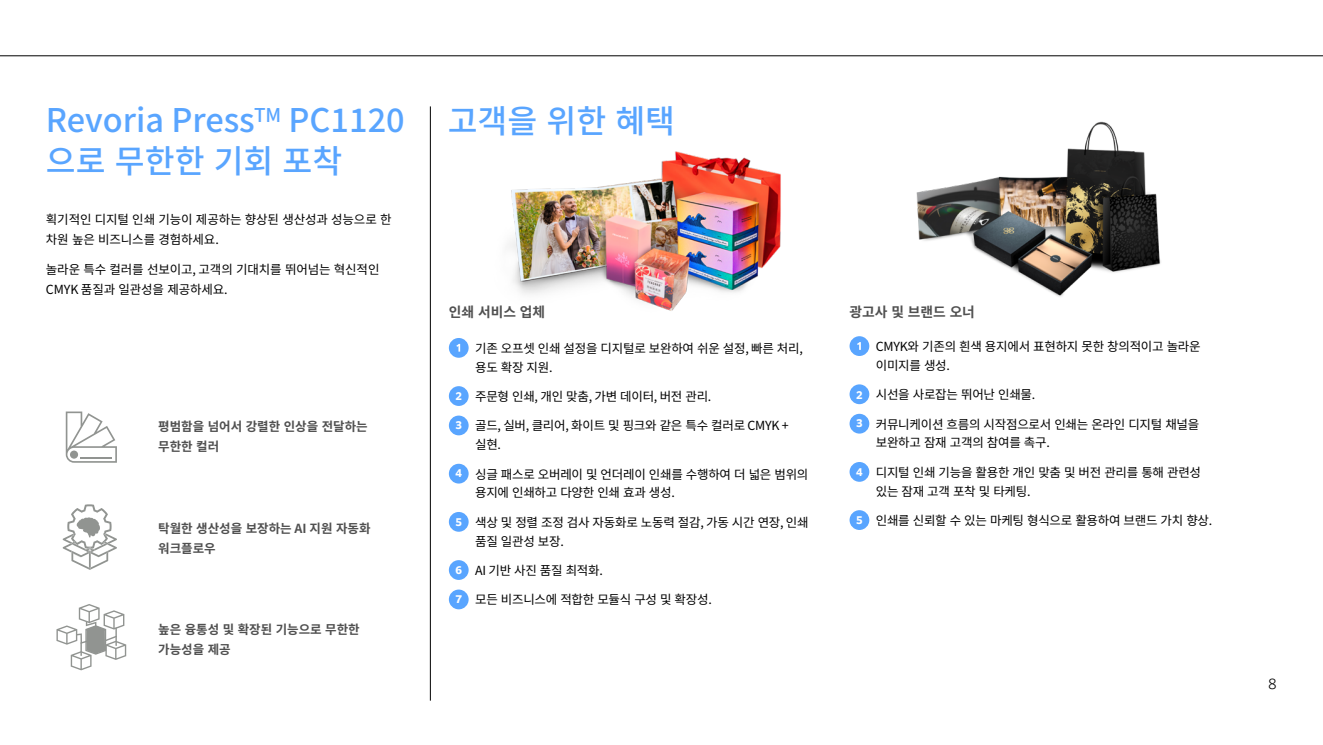
<style>
.page{position:relative;width:1323px;height:745px;background:#fff}
.page>*{position:absolute;margin:0;border:0;box-sizing:border-box;transform-origin:0 0}
.t1{font:500 32.5px/40.5px "Noto Sans KR";color:#59a5ff}
.t2{font:700 13.75px "Noto Sans KR";color:#505050}
.t3{font:300 13.75px "Clarimo UDPE";color:#000}
.t4{font:12.5px/18.8px "Noto Sans KR";letter-spacing:-.02em;color:#000}
.t5{font:700 12.5px/20px "Noto Sans KR";color:#505050}
.s1{font-family:"Clarimo UDPE";font-weight:700;font-size:10.38px;color:#fff}
</style>
<div class="page">
<svg style="left:66px;top:411px;width:51px;height:51px"></svg>
<div style="left:70px;top:450px;width:8px;height:8px;background:#919491;border-radius:50%"></div>
<svg style="left:63px;top:504px;width:54px;height:65px"></svg>
<svg style="left:56px;top:604px;width:70px;height:66px"></svg>
<div style="left:849px;top:336px;width:20px;height:20px;background:#59a5ff;border-radius:50%"></div>
<svg style="left:857px;top:342px;width:4px;height:7px"></svg>
<div style="left:849px;top:384px;width:20px;height:20px;background:#59a5ff;border-radius:50%"></div>
<div style="left:849px;top:413px;width:20px;height:20px;background:#59a5ff;border-radius:50%"></div>
<div style="left:849px;top:461px;width:20px;height:20px;background:#59a5ff;border-radius:50%"></div>
<div style="left:849px;top:510px;width:20px;height:19px;background:#59a5ff;border-radius:50%"></div>
<div style="left:449px;top:338px;width:20px;height:19px;background:#59a5ff;border-radius:50%"></div>
<svg style="left:456px;top:343px;width:4px;height:8px"></svg>
<div style="left:449px;top:386px;width:20px;height:19px;background:#59a5ff;border-radius:50%"></div>
<div style="left:449px;top:415px;width:20px;height:20px;background:#59a5ff;border-radius:50%"></div>
<div style="left:449px;top:463px;width:20px;height:20px;background:#59a5ff;border-radius:50%"></div>
<div style="left:449px;top:511px;width:20px;height:20px;background:#59a5ff;border-radius:50%"></div>
<div style="left:449px;top:559px;width:20px;height:20px;background:#59a5ff;border-radius:50%"></div>
<div style="left:449px;top:589px;width:20px;height:20px;background:#59a5ff;border-radius:50%"></div>
<img style="left:916px;top:121px;width:245px;height:176px">
<img style="left:508px;top:151px;width:273px;height:160px">
<hr style="left:430px;top:106px;width:1px;height:594px;background:#000">
<hr style="left:0;top:55px;width:1323px;height:1px;background:#000">
<h1 class="t1" style="left:46px;top:101px;width:360px">Revoria Press<sup>TM</sup> PC1120 으로 무한한 기회 포착</h1>
<p class="t4" style="left:46px;top:209px;width:347px;line-height:20px">획기적인 디지털 인쇄 기능이 제공하는 향상된 생산성과 성능으로 한 차원 높은 비즈니스를 경험하세요.</p>
<p class="t4" style="left:46px;top:260px;width:335px;line-height:20px">놀라운 특수 컬러를 선보이고, 고객의 기대치를 뛰어넘는 혁신적인<br>CMYK 품질과 일관성을 제공하세요.</p>
<p class="t5" style="left:158px;top:416px;width:211px">평범함을 넘어서 강렬한 인상을 전달하는 무한한 컬러</p>
<p class="t5" style="left:158px;top:518px;width:214px">탁월한 생산성을 보장하는 AI 지원 자동화 워크플로우</p>
<p class="t5" style="left:158px;top:619px;width:203px">높은 융통성 및 확장된 기능으로 무한한 가능성을 제공</p>
<h1 class="t1" style="left:448px;top:101px;width:229px">고객을 위한 혜택</h1>
<p class="t2" style="left:449px;top:304px;width:98px">인쇄 서비스 업체</p>
<p class="t2" style="left:849px;top:304px;width:127px">광고사 및 브랜드 오너</p>
<p class="t4" style="left:876px;top:337px;width:326px">CMYK와 기존의 흰색 용지에서 표현하지 못한 창의적이고 놀라운 이미지를 생성.</p>
<p class="t4" style="left:856px;top:385px;width:181px"><span class="s1">2</span> 시선을 사로잡는 뛰어난 인쇄물.</p>
<p class="t4" style="left:876px;top:414px;width:325px;text-indent:-20px"><span class="s1">3</span> 커뮤니케이션 흐름의 시작점으로서 인쇄는 온라인 디지털 채널을 보완하고 잠재 고객의 참여를 촉구.</p>
<p class="t4" style="left:876px;top:463px;width:327px;text-indent:-20px"><span class="s1">4</span> 디지털 인쇄 기능을 활용한 개인 맞춤 및 버전 관리를 통해 관련성 있는 잠재 고객 포착 및 타케팅.</p>
<p class="t4" style="left:856px;top:511px;width:358px"><span class="s1">5</span> 인쇄를 신뢰할 수 있는 마케팅 형식으로 활용하여 브랜드 가치 향상.</p>
<p class="t4" style="left:475px;top:339px;width:329px">기존 오프셋 인쇄 설정을 디지털로 보완하여 쉬운 설정, 빠른 처리, 용도 확장 지원.</p>
<p class="t4" style="left:455px;top:387px;width:257px"><span class="s1">2</span> 주문형 인쇄, 개인 맞춤, 가변 데이터, 버전 관리.</p>
<p class="t4" style="left:475px;top:416px;width:315px;text-indent:-20px"><span class="s1">3</span> 골드, 실버, 클리어, 화이트 및 핑크와 같은 특수 컬러로 CMYK + 실현.</p>
<p class="t4" style="left:475px;top:464px;width:335px;text-indent:-20px"><span class="s1">4</span> 싱글 패스로 오버레이 및 언더레이 인쇄를 수행하여 더 넓은 범위의 용지에 인쇄하고 다양한 인쇄 효과 생성.</p>
<p class="t4" style="left:475px;top:512px;width:335px;text-indent:-20px"><span class="s1">5</span> 색상 및 정렬 조정 검사 자동화로 노동력 절감, 가동 시간 연장, 인쇄 품질 일관성 보장.</p>
<p class="t4" style="left:455px;top:561px;width:149px"><span class="s1">6</span> AI 기반 사진 품질 최적화.</p>
<p class="t4" style="left:455px;top:590px;width:258px"><span class="s1">7</span> 모든 비즈니스에 적합한 모듈식 구성 및 확장성.</p>
<p class="t3" style="left:1268px;top:672px;width:10px">8</p>
</div>
